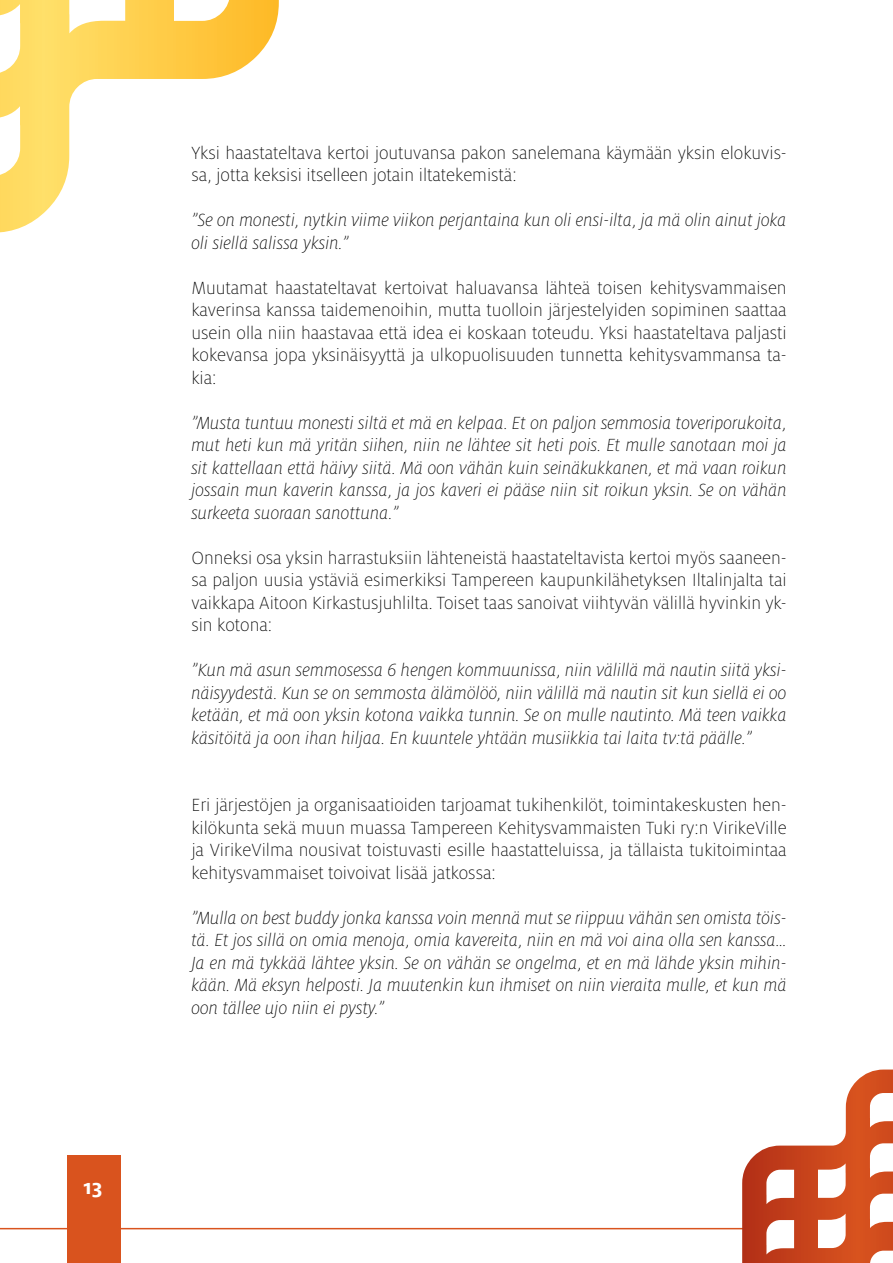
<style>
.page{position:relative;width:893px;height:1263px;background:#fff}
.page>*{position:absolute;margin:0;border:0;box-sizing:border-box;transform-origin:0 0}
.t1{font:700 22.5px "Milo Pro";color:#fff}
.t2{font:italic 300 expanded 19.5px/22.5px "Milo Pro";color:#000;text-align:justify}
.t3{font:300 expanded 19.5px/22.5px "Milo Pro";color:#000;text-align:justify}
</style>
<div class="page">
<hr style="left:0;top:1228px;width:753px;height:1px;background:#d9531e">
<img style="left:742px;top:1069px;width:151px;height:194px">
<div style="left:68px;top:1155px;width:53px;height:108px;background:#d9531e"></div>
<img style="left:0;top:0;width:279px;height:233px">
<p class="t1" style="left:83px;top:1174px;width:20px">13</p>
<p class="t3" style="left:191px;top:141px;width:597px">Yksi haastateltava kertoi joutuvansa pakon sanelemana käymään yksin elokuvis&shy;sa, jotta keksisi itselleen jotain iltatekemistä:</p>
<p class="t2" style="left:191px;top:209px;width:597px">”Se on monesti, nytkin viime viikon perjantaina kun oli ensi-ilta, ja mä olin ainut joka oli siellä salissa yksin.”</p>
<p class="t3" style="left:191px;top:276px;width:597px">Muutamat haastateltavat kertoivat haluavansa lähteä toisen kehitysvammaisen kaverinsa kanssa taidemenoihin, mutta tuolloin järjestelyiden sopiminen saattaa usein olla niin haastavaa että idea ei koskaan toteudu. Yksi haastateltava paljasti kokevansa jopa yksinäisyyttä ja ulkopuolisuuden tunnetta kehitysvammansa ta&shy;kia:</p>
<p class="t2" style="left:191px;top:411px;width:597px">”Musta tuntuu monesti siltä et mä en kelpaa. Et on paljon semmosia toveriporukoita, mut heti kun mä yritän siihen, niin ne lähtee sit heti pois. Et mulle sanotaan moi ja sit kattellaan että häivy siitä. Mä oon vähän kuin seinäkukkanen, et mä vaan roikun jossain mun kaverin kanssa, ja jos kaveri ei pääse niin sit roikun yksin. Se on vähän surkeeta suoraan sanottuna.”</p>
<p class="t3" style="left:191px;top:546px;width:597px">Onneksi osa yksin harrastuksiin lähteneistä haastateltavista kertoi myös saaneen&shy;sa paljon uusia ystäviä esimerkiksi Tampereen kaupunkilähetyksen Iltalinjalta tai vaikkapa Aitoon Kirkastusjuhlilta. Toiset taas sanoivat viihtyvän välillä hyvinkin yk&shy;sin kotona:</p>
<p class="t2" style="left:191px;top:659px;width:597px">”Kun mä asun semmosessa 6 hengen kommuunissa, niin välillä mä nautin siitä yksi&shy;näisyydestä. Kun se on semmosta älämölöö, niin välillä mä nautin sit kun siellä ei oo ketään, et mä oon yksin kotona vaikka tunnin. Se on mulle nautinto. Mä teen vaikka käsitöitä ja oon ihan hiljaa. En kuuntele yhtään musiikkia tai laita tv:tä päälle.”</p>
<p class="t3" style="left:191px;top:794px;width:597px">Eri järjestöjen ja organisaatioiden tarjoamat tukihenkilöt, toimintakeskusten hen&shy;kilökunta sekä muun muassa Tampereen Kehitysvammaisten Tuki ry:n VirikeVille ja VirikeVilma nousivat toistuvasti esille haastatteluissa, ja tällaista tukitoimintaa kehitysvammaiset toivoivat lisää jatkossa:</p>
<p class="t2" style="left:191px;top:906px;width:597px">”Mulla on best buddy jonka kanssa voin mennä mut se riippuu vähän sen omista töis&shy;tä. Et jos sillä on omia menoja, omia kavereita, niin en mä voi aina olla sen kanssa… Ja en mä tykkää lähtee yksin. Se on vähän se ongelma, et en mä lähde yksin mihin&shy;kään. Mä eksyn helposti. Ja muutenkin kun ihmiset on niin vieraita mulle, et kun mä oon tällee ujo niin ei pysty.”</p>
</div>
